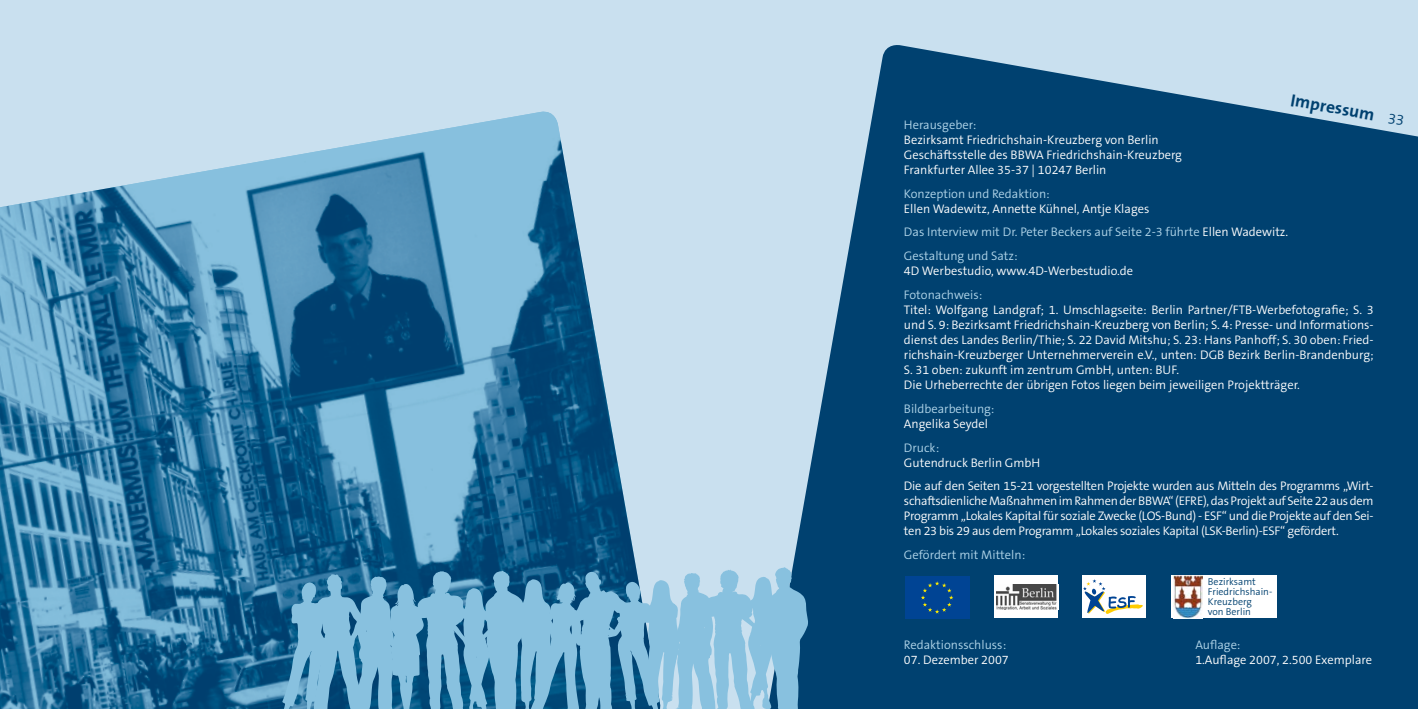
<style>
.page{position:relative;width:1418px;height:709px;background:#fff}
.page>*{position:absolute;margin:0;border:0;box-sizing:border-box;transform-origin:0 0}
.t1{font:17.5px "The Sans Bold Plain";color:#004170}
.t2{font:300 12.5px/15px "The Sans B4";color:#fff}
.t3{font:300 12.5px/23.8px "The Sans B4";color:#b1d5e9}
.t4{font:300 12.5px/23.8px "The Sans B4";letter-spacing:-.025em;color:#fff}
.t5{font:300 10px/10px "The Sans B4";color:#004170}
.s1{color:#fff}
</style>
<div class="page">
<div style="left:0;top:0;width:1417px;height:709px;background:#c9e0ef"></div>
<img style="left:0;top:111px;width:636px;height:598px">
<svg style="left:792px;top:45px;width:625px;height:664px;background:#18547f"></svg>
<svg style="left:272px;top:567px;width:536px;height:142px;background:#6aa5c6"></svg>
<div style="left:905px;top:576px;width:64px;height:43px;background:#004494"></div>
<svg style="left:921px;top:581px;width:32px;height:32px"></svg>
<div style="left:994px;top:575px;width:64px;height:43px;background:#fff"></div>
<img style="left:996px;top:585px;width:61px;height:24px">
<div style="left:1081px;top:575px;width:64px;height:43px;background:#fff"></div>
<svg style="left:1083px;top:579px;width:60px;height:35px"></svg>
<div style="left:1171px;top:575px;width:105px;height:43px;background:#fff"></div>
<img style="left:1173px;top:575px;width:29px;height:43px">
<svg style="left:1388px;top:113px;width:15px;height:12px"></svg>
<h1 class="t1" style="left:1293px;top:85px;width:86px;rotate:10deg">Impressum</h1>
<p class="t3" style="left:904px;top:113px;width:74px">Herausgeber:</p>
<p class="t2" style="left:904px;top:133px;width:279px">Bezirksamt Friedrichshain-Kreuzberg von Berlin<br>Geschäftsstelle des BBWA Friedrichshain-Kreuzberg<br>Frankfurter Allee 35-37 | 10247 Berlin</p>
<p class="t3" style="left:904px;top:182px;width:147px">Konzeption und Redaktion:</p>
<p class="t3" style="left:904px;top:197px;width:386px"><span class="s1">Ellen Wadewitz, Annette Kühnel, Antje Klages<br></span>Das Interview mit Dr. Peter Beckers auf Seite 2-3 führte <span class="s1">Ellen Wadewitz.<br></span>Gestaltung und Satz:</p>
<p class="t2" style="left:904px;top:264px;width:231px">4D Werbestudio, www.4D-Werbestudio.de</p>
<p class="t3" style="left:904px;top:283px;width:80px">Fotonachweis:</p>
<p class="t2" style="left:904px;top:303px;width:471px">Titel: Wolfgang Landgraf; 1. Umschlagseite: Berlin Partner/FTB-Werbefotografie; S. 3 und S. 9: Bezirksamt Friedrichshain-Kreuzberg von Berlin; S. 4: Presse- und Informations&shy;dienst des Landes Berlin/Thie; S. 22 David Mitshu; S. 23: Hans Panhoff; S. 30 oben: Fried&shy;richshain-Kreuzberger Unternehmerverein e.V., unten: DGB Bezirk Berlin-Brandenburg; S. 31 oben: zukunft im zentrum GmbH, unten: BUF.<br>Die Urheberrechte der übrigen Fotos liegen beim jeweiligen Projektträger.</p>
<p class="t3" style="left:904px;top:397px;width:92px">Bildbearbeitung:</p>
<p class="t2" style="left:904px;top:417px;width:86px">Angelika Seydel</p>
<p class="t3" style="left:904px;top:436px;width:37px">Druck:</p>
<p class="t4" style="left:904px;top:451px;width:471px">Gutendruck Berlin GmbH<br>Die auf den Seiten 15-21 vorgestellten Projekte wurden aus Mitteln des Programms „Wirt-</p>
<p class="t2" style="left:904px;top:494px;width:471px;text-align:justify">schaftsdienliche Maßnahmen im Rahmen der BBWA“ (EFRE), das Projekt auf Seite 22 aus dem Programm „Lokales Kapital für soziale Zwecke (LOS-Bund) - ESF“ und die Projekte auf den Sei&shy;ten 23 bis 29 aus dem Programm „Lokales soziales Kapital (LSK-Berlin)-ESF“ gefördert.</p>
<p class="t3" style="left:904px;top:543px;width:123px">Gefördert mit Mitteln:</p>
<p class="t5" style="left:1207px;top:577px;width:66px">Bezirksamt<br>Friedrichshain-<br>Kreuzberg<br>von Berlin</p>
<p class="t3" style="left:904px;top:633px;width:104px">Redaktionsschluss:</p>
<p class="t3" style="left:1195px;top:633px;width:47px">Auflage:</p>
<p class="t2" style="left:904px;top:653px;width:106px">07. Dezember 2007</p>
<p class="t2" style="left:1195px;top:653px;width:178px">1.Auflage 2007, 2.500 Exemplare</p>
</div>
